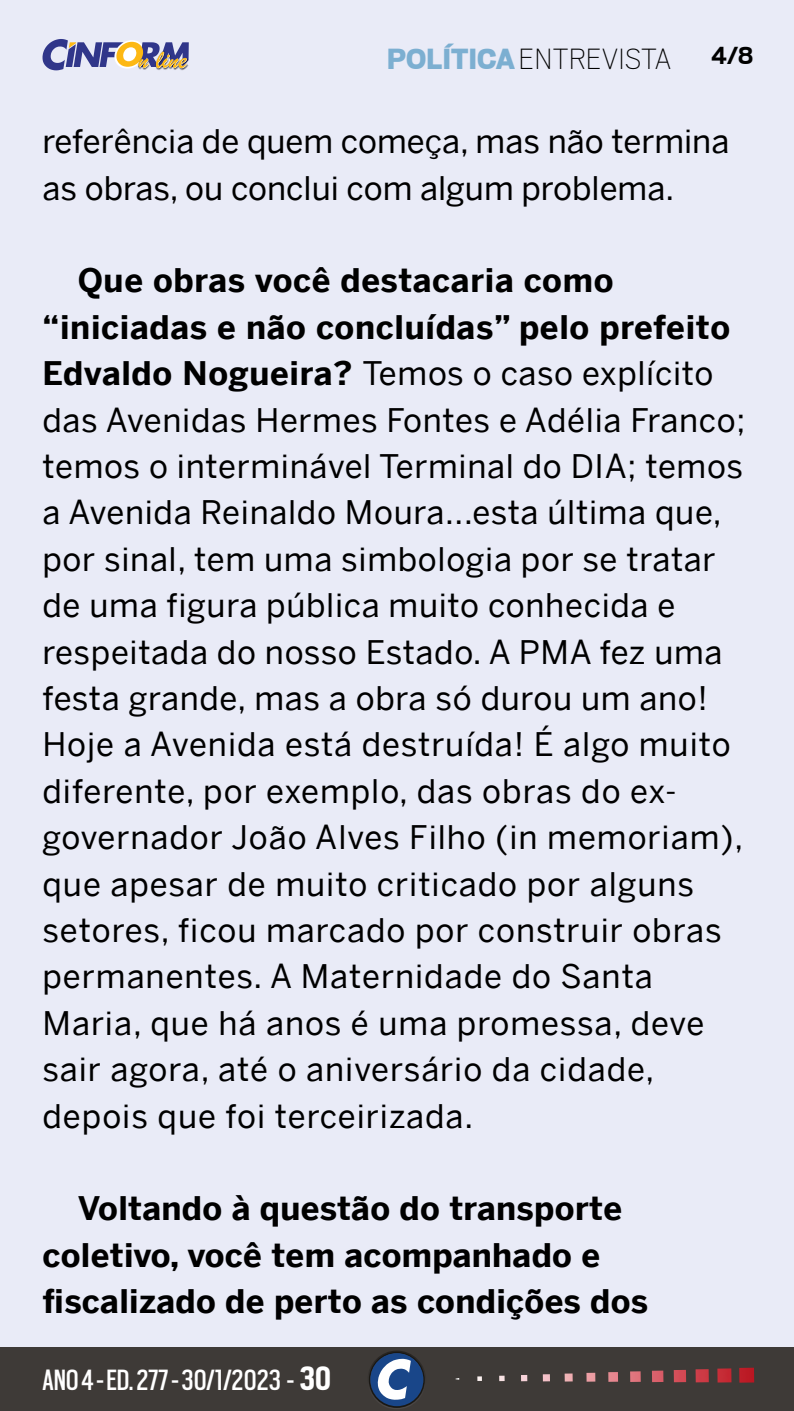
<style>
.page{position:relative;width:794px;height:1411px;background:#fff}
.page>*{position:absolute;margin:0;border:0;box-sizing:border-box;transform-origin:0 0}
.t1{font:32.5px/46.4px "Benton Sans";letter-spacing:.02em;color:#000}
.t2{font:700 32.5px/46.4px "Benton Sans";letter-spacing:.01em;color:#000}
.t3{font:32.5px/46.4px "Benton Sans";color:#000}
.t4{font:32.5px "Scout Cond";color:#fff}
.t5{font:100 32.5px "Scout";color:#000}
.t6{font:700 27.5px "Scout";color:#000}
.s1{font-weight:900;color:#7cafd1}
.s2{font-weight:700}
.s3{font-weight:700;font-size:37.5px}
</style>
<div class="page">
<div style="left:0;top:0;width:794px;height:1410px;background:#e9ebf7"></div>
<svg style="left:43px;top:39px;width:146px;height:31px"></svg>
<div style="left:0;top:1347px;width:794px;height:63px;background:#3e3a37"></div>
<img style="left:739px;top:1367px;width:15px;height:15px">
<img style="left:717px;top:1368px;width:14px;height:14px">
<img style="left:695px;top:1369px;width:14px;height:13px">
<svg style="left:674px;top:1369px;width:12px;height:13px"></svg>
<svg style="left:652px;top:1370px;width:11px;height:11px"></svg>
<svg style="left:630px;top:1371px;width:11px;height:10px"></svg>
<svg style="left:608px;top:1372px;width:10px;height:9px"></svg>
<svg style="left:586px;top:1372px;width:9px;height:9px"></svg>
<svg style="left:564px;top:1373px;width:8px;height:8px"></svg>
<svg style="left:543px;top:1374px;width:7px;height:7px"></svg>
<svg style="left:521px;top:1375px;width:6px;height:6px"></svg>
<svg style="left:499px;top:1375px;width:5px;height:5px"></svg>
<svg style="left:477px;top:1376px;width:5px;height:4px"></svg>
<svg style="left:367px;top:1350px;width:59px;height:59px"></svg>
<svg style="left:369px;top:1351px;width:56px;height:56px"></svg>
<div style="left:370px;top:1352px;width:53px;height:53px;background:#194689;border-radius:50%"></div>
<svg style="left:377px;top:1358px;width:34px;height:41px"></svg>
<p class="t5" style="left:387px;top:37px;width:286px"><span class="s1">POLÍTICA</span>ENTREVISTA</p>
<p class="t6" style="left:711px;top:43px;width:44px">4/8</p>
<p class="t3" style="left:43px;top:118px;width:688px">referência de quem começa, mas não termina as obras, ou conclui com algum problema.</p>
<p class="t1" style="left:43px;top:257px;width:704px;text-indent:35px"><span class="s2">Que obras você destacaria como “iniciadas e não concluídas” pelo prefeito Edvaldo Nogueira?</span> Temos o caso explícito das Avenidas Hermes Fontes e Adélia Franco; temos o interminável Terminal do DIA; temos a Avenida Reinaldo Moura...esta última que, por sinal, tem uma simbologia por se tratar de uma figura pública muito conhecida e respeitada do nosso Estado. A PMA fez uma festa grande, mas a obra só durou um ano!<br>Hoje a Avenida está destruída! É algo muito diferente, por exemplo, das obras do ex&shy;governador João Alves Filho (in memoriam), que apesar de muito criticado por alguns setores, ficou marcado por construir obras permanentes. A Maternidade do Santa Maria, que há anos é uma promessa, deve sair agora, até o aniversário da cidade, depois que foi terceirizada.</p>
<p class="t2" style="left:43px;top:1184px;width:607px;text-indent:35px">Voltando à questão do transporte coletivo, você tem acompanhado e fiscalizado de perto as condições dos</p>
<p class="t4" style="left:43px;top:1358px;width:290px">ANO 4 - ED. 277 - 30/1/2023 - <span class="s3">30</span></p>
</div>
